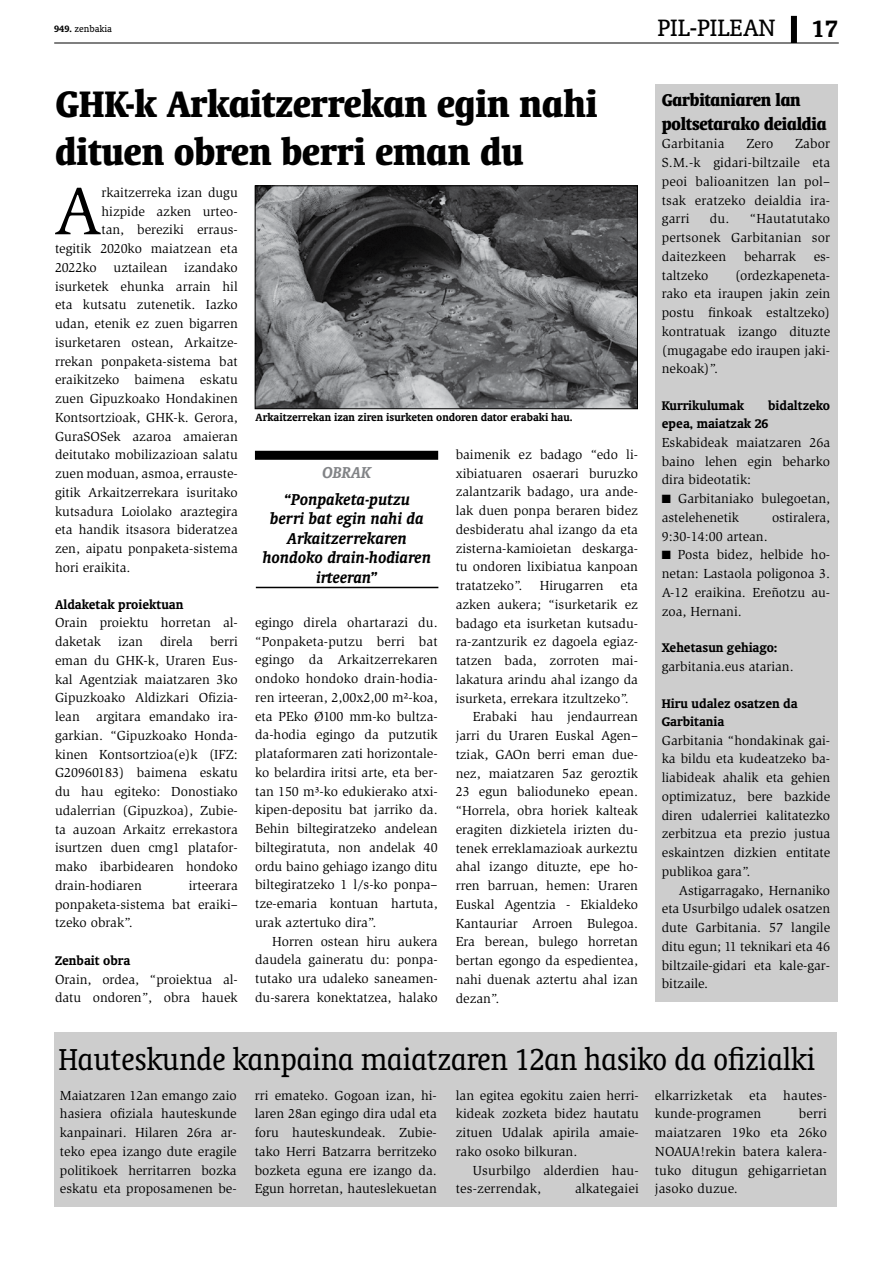
<style>
.page{position:relative;width:893px;height:1263px;background:#fff}
.page>*{position:absolute;margin:0;border:0;box-sizing:border-box;transform-origin:0 0}
.t1{font:69.45px "Slimbach";color:#000}
.t2{font:700 condensed 42px/48px "Oranda BT";color:#000}
.t3{font:condensed 34.5px "Oranda BT";color:#000}
.t4{font:27px "Oranda BT";color:#000}
.t5{font:700 27px "Oranda BT";color:#000}
.t6{font:700 condensed 19.5px/23.4px "Oranda BT";letter-spacing:-.01em;color:#000}
.t7{font:italic 700 18px/19.5px "Oranda BT";letter-spacing:.01em;color:#000;text-align:center}
.t8{font:italic 700 18px "Oranda BT";color:#828487}
.t9{font:700 14.25px/18px "Oranda BT";color:#000}
.t10{font:13.5px/18.8px "Slimbach";color:#000;text-align:justify}
.t11{font:700 12px "Oranda BT";color:#000}
.t12{font:10.5px "Oranda BT";color:#000}
.s1{font-weight:700}
</style>
<div class="page">
<hr style="left:54px;top:43px;width:785px;height:1px;background:#000">
<div style="left:791px;top:16px;width:6px;height:27px;background:#000"></div>
<div style="left:255px;top:451px;width:183px;height:9px;background:#000"></div>
<hr style="left:256px;top:587px;width:182px;height:1px;background:#000">
<img style="left:257px;top:188px;width:379px;height:219px">
<div style="left:255px;top:186px;width:383px;height:223px;border:1px solid #000"></div>
<div style="left:656px;top:85px;width:182px;height:917px;background:#cdcdcd"></div>
<div style="left:54px;top:1032px;width:783px;height:175px;background:#cdcdcd"></div>
<p class="t12" style="left:54px;top:23px;width:59px"><span class="s1">949.</span> zenbakia</p>
<h3 class="t4" style="left:657px;top:12px;width:119px">PIL-PILEAN</h3>
<h3 class="t5" style="left:812px;top:13px;width:28px">17</h3>
<h2 class="t2" style="left:55px;top:79px;width:543px">GHK-k Arkaitzerrekan egin nahi dituen obren berri eman du</h2>
<h1 class="t1" style="left:54px;top:171px;width:49px">A</h1>
<p class="t10" style="left:102px;top:183px;width:138px">rkaitzerreka izan dugu</p>
<p class="t10" style="left:102px;top:202px;width:138px">hizpide azken urteo-</p>
<p class="t10" style="left:102px;top:220px;width:138px">tan, bereziki erraus-</p>
<p class="t10" style="left:55px;top:239px;width:184px">tegitik 2020ko maiatzean eta</p>
<p class="t10" style="left:55px;top:258px;width:184px">2022ko uztailean izandako</p>
<p class="t10" style="left:55px;top:277px;width:184px">isurketek ehunka arrain hil</p>
<p class="t10" style="left:55px;top:295px;width:184px">eta kutsatu zutenetik. Iazko</p>
<p class="t10" style="left:55px;top:314px;width:184px">udan, etenik ez zuen bigarren</p>
<p class="t10" style="left:55px;top:333px;width:184px">isurketaren ostean, Arkaitze-</p>
<p class="t10" style="left:55px;top:352px;width:184px">rrekan ponpaketa-sistema bat</p>
<p class="t10" style="left:55px;top:370px;width:184px">eraikitzeko baimena eskatu</p>
<p class="t10" style="left:55px;top:389px;width:184px">zuen Gipuzkoako Hondakinen</p>
<p class="t10" style="left:55px;top:408px;width:184px">Kontsortzioak, GHK-k. Gerora,</p>
<p class="t10" style="left:55px;top:427px;width:184px">GuraSOSek azaroa amaieran</p>
<p class="t10" style="left:55px;top:445px;width:184px">deitutako mobilizazioan salatu</p>
<p class="t10" style="left:55px;top:464px;width:184px">zuen moduan, asmoa, errauste-</p>
<p class="t10" style="left:55px;top:483px;width:184px">gitik Arkaitzerrekara isuritako</p>
<p class="t10" style="left:55px;top:502px;width:184px">kutsadura Loiolako araztegira</p>
<p class="t10" style="left:55px;top:520px;width:184px">eta handik itsasora bideratzea</p>
<p class="t10" style="left:55px;top:539px;width:184px">zen, aipatu ponpaketa-sistema</p>
<p class="t10" style="left:55px;top:558px;width:77px">hori eraikita.</p>
<p class="t9" style="left:55px;top:595px;width:130px">Aldaketak proiektuan</p>
<p class="t10" style="left:55px;top:613px;width:184px">Orain proiektu horretan al&shy;daketak</p>
<p class="t11" style="left:256px;top:410px;width:318px">Arkaitzerrekan izan ziren isurketen ondoren dator erabaki hau.</p>
<p class="t10" style="left:456px;top:445px;width:184px">baimenik ez badago “edo li&shy;xibiatuaren osaerari buruzko zalantzarik badago, ura ande&shy;lak duen ponpa beraren bidez desbideratu ahal izango da eta zisterna-kamioietan deskarga&shy;tu ondoren lixibiatua kanpoan tratatzeko”.</p>
<h3 class="t8" style="left:322px;top:462px;width:50px">OBRAK</h3>
<h3 class="t7" style="left:263px;top:489px;width:170px">“Ponpaketa-putzu<br>berri bat egin nahi da<br>Arkaitzerrekaren hondoko drain-hodiaren irteeran”</h3>
<p class="t10" style="left:540px;top:576px;width:65px">Hirugarren</p>
<p class="t10" style="left:620px;top:576px;width:19px">eta</p>
<p class="t10" style="left:456px;top:595px;width:184px">azken aukera; “isurketarik ez</p>
<p class="t10" style="left:456px;top:614px;width:184px">badago eta isurketan kutsadu-</p>
<p class="t10" style="left:456px;top:632px;width:184px">ra-zantzurik ez dagoela egiaz-</p>
<p class="t10" style="left:456px;top:651px;width:184px">tatzen bada, zorroten mai-</p>
<p class="t10" style="left:456px;top:670px;width:184px">lakatura arindu ahal izango da</p>
<p class="t10" style="left:456px;top:689px;width:175px">isurketa, errekara itzultzeko”.</p>
<p class="t10" style="left:473px;top:707px;width:167px">Erabaki hau jendaurrean</p>
<p class="t10" style="left:456px;top:726px;width:184px">jarri du Uraren Euskal Agen–</p>
<p class="t10" style="left:456px;top:745px;width:184px">tziak, GAOn berri eman due-</p>
<p class="t10" style="left:456px;top:764px;width:184px">nez, maiatzaren 5az geroztik</p>
<p class="t10" style="left:456px;top:782px;width:184px">23 egun balioduneko epean.</p>
<p class="t10" style="left:456px;top:801px;width:184px">“Horrela, obra horiek kalteak</p>
<p class="t10" style="left:456px;top:820px;width:184px">eragiten dizkietela irizten du-</p>
<p class="t10" style="left:456px;top:839px;width:184px">tenek erreklamazioak aurkeztu</p>
<p class="t10" style="left:456px;top:857px;width:184px">ahal izango dituzte, epe ho-</p>
<p class="t10" style="left:456px;top:876px;width:184px">rren barruan, hemen: Uraren</p>
<p class="t10" style="left:456px;top:895px;width:184px">Euskal Agentzia - Ekialdeko</p>
<p class="t10" style="left:456px;top:914px;width:184px">Kantauriar Arroen Bulegoa.</p>
<p class="t10" style="left:456px;top:932px;width:184px">Era berean, bulego horretan</p>
<p class="t10" style="left:456px;top:951px;width:184px">bertan egongo da espedientea,</p>
<p class="t10" style="left:456px;top:970px;width:184px">nahi duenak aztertu ahal izan</p>
<p class="t10" style="left:456px;top:989px;width:45px">dezan”.</p>
<p class="t10" style="left:255px;top:613px;width:184px">egingo direla ohartarazi du. “Ponpaketa-putzu berri bat egingo da Arkaitzerrekaren ondoko hondoko drain-hodia&shy;ren irteeran, 2,00x2,00 m²-koa, eta PEko Ø100 mm-ko bultza&shy;da-hodia egingo da putzutik plataformaren zati horizontale&shy;ko belardira iritsi arte, eta ber&shy;tan 150 m³-ko edukierako atxi&shy;kipen-depositu bat jarriko da.<br>Behin biltegiratzeko andelean biltegiratuta, non andelak 40 ordu baino gehiago izango ditu biltegiratzeko 1 l/s-ko ponpa– tze-emaria kontuan hartuta, urak aztertuko dira”.</p>
<p class="t10" style="left:255px;top:932px;width:184px;text-indent:17px">Horren ostean hiru aukera daudela gaineratu du: ponpa&shy;tutako ura udaleko saneamen&shy;du-sarera konektatzea, halako</p>
<p class="t10" style="left:55px;top:632px;width:184px;text-indent:155px">berri eman du GHK-k, Uraren Eus&shy;kal Agentziak maiatzaren 3ko Gipuzkoako Aldizkari Ofizia&shy;lean argitara emandako ira&shy;garkian. “Gipuzkoako Honda&shy;kinen Kontsortzioa(e)k (IFZ:<br>G20960183) baimena eskatu du hau egiteko: Donostiako udalerrian (Gipuzkoa), Zubie&shy;ta auzoan Arkaitz errekastora isurtzen duen cmg1 platafor&shy;mako ibarbidearen hondoko drain-hodiaren</p>
<p class="t10" style="left:118px;top:632px;width:26px">izan</p>
<p class="t10" style="left:160px;top:632px;width:34px">direla</p>
<p class="t10" style="left:55px;top:876px;width:184px;text-indent:134px">irteerara ponpaketa-sistema bat eraiki– tzeko obrak”.</p>
<p class="t9" style="left:55px;top:951px;width:77px">Zenbait obra</p>
<p class="t10" style="left:55px;top:970px;width:184px">Orain, ordea, “proiektua al&shy;datu ondoren”, obra hauek</p>
<h3 class="t6" style="left:662px;top:88px;width:166px">Garbitaniaren lan poltsetarako deialdia</h3>
<p class="t10" style="left:662px;top:134px;width:64px">Garbitania</p>
<p class="t10" style="left:746px;top:134px;width:28px">Zero</p>
<p class="t10" style="left:662px;top:134px;width:170px;text-indent:133px">Zabor S.M.-k gidari-biltzaile eta peoi balioanitzen lan pol– tsak eratzeko deialdia ira&shy;garri</p>
<p class="t10" style="left:662px;top:209px;width:170px;text-indent:48px">du. “Hautatutako pertsonek Garbitanian sor daitezkeen</p>
<p class="t10" style="left:744px;top:247px;width:54px">beharrak</p>
<p class="t10" style="left:814px;top:247px;width:18px">es-</p>
<p class="t10" style="left:662px;top:266px;width:170px;text-indent:73px">(ordezkapeneta&shy;rako eta iraupen jakin zein postu finkoak estaltzeko) kontratuak izango dituzte (mugagabe edo iraupen jaki&shy;nekoak)”.</p>
<p class="t9" style="left:662px;top:396px;width:84px">Kurrikulumak</p>
<p class="t10" style="left:662px;top:266px;width:48px">taltzeko</p>
<p class="t9" style="left:662px;top:396px;width:170px;text-indent:106px">bidaltzeko epea, maiatzak 26</p>
<p class="t10" style="left:662px;top:433px;width:170px">Eskabideak maiatzaren 26a baino lehen egin beharko dira bideotatik:</p>
<p class="t10" style="left:662px;top:489px;width:170px">■ Garbitaniako bulegoetan, astelehenetik</p>
<p class="t10" style="left:772px;top:508px;width:60px">ostiralera,</p>
<p class="t10" style="left:662px;top:527px;width:107px">9:30-14:00 artean.</p>
<p class="t10" style="left:662px;top:545px;width:170px">■ Posta bidez, helbide ho&shy;netan: Lastaola poligonoa 3.<br>A-12 eraikina. Ereñotzu au&shy;zoa, Hernani.</p>
<p class="t9" style="left:662px;top:638px;width:117px">Xehetasun gehiago:</p>
<p class="t10" style="left:662px;top:657px;width:133px">garbitania.eus atarian.</p>
<p class="t9" style="left:662px;top:694px;width:137px">Hiru udalez osatzen da<br>Garbitania</p>
<p class="t10" style="left:662px;top:731px;width:170px">Garbitania “hondakinak gai&shy;ka bildu eta kudeatzeko ba&shy;liabideak ahalik eta gehien optimizatuz, bere bazkide diren udalerriei kalitatezko zerbitzua eta prezio justua eskaintzen dizkien entitate publikoa gara”.</p>
<p class="t10" style="left:662px;top:881px;width:170px;text-indent:17px">Astigarragako, Hernaniko eta Usurbilgo udalek osatzen dute Garbitania. 57 langile ditu egun; 11 teknikari eta 46 biltzaile-gidari eta kale-gar&shy;bitzaile.</p>
<h3 class="t3" style="left:59px;top:1039px;width:758px">Hauteskunde kanpaina maiatzaren 12an hasiko da ofizialki</h3>
<p class="t10" style="left:655px;top:1086px;width:174px">elkarrizketak eta hautes&shy;kunde-programen</p>
<p class="t10" style="left:60px;top:1086px;width:178px">Maiatzaren 12an emango zaio hasiera ofiziala hauteskunde kanpainari. Hilaren 26ra ar&shy;teko epea izango dute eragile politikoek herritarren bozka eskatu eta proposamenen be-</p>
<p class="t10" style="left:255px;top:1086px;width:184px">rri emateko. Gogoan izan, hi&shy;laren 28an egingo dira udal eta foru hauteskundeak. Zubie&shy;tako Herri Batzarra berritzeko bozketa eguna ere izango da.<br>Egun horretan, hauteslekuetan</p>
<p class="t10" style="left:456px;top:1086px;width:184px">lan egitea egokitu zaien herri&shy;kideak zozketa bidez hautatu zituen Udalak apirila amaie&shy;rako osoko bilkuran.</p>
<p class="t10" style="left:655px;top:1104px;width:174px;text-indent:144px">berri maiatzaren 19ko eta 26ko NOAUA!rekin batera kalera&shy;tuko ditugun gehigarrietan jasoko duzue.</p>
<p class="t10" style="left:456px;top:1161px;width:184px;text-indent:17px">Usurbilgo alderdien hau&shy;tes-zerrendak,</p>
<p class="t10" style="left:575px;top:1179px;width:65px">alkategaiei</p>
</div>
